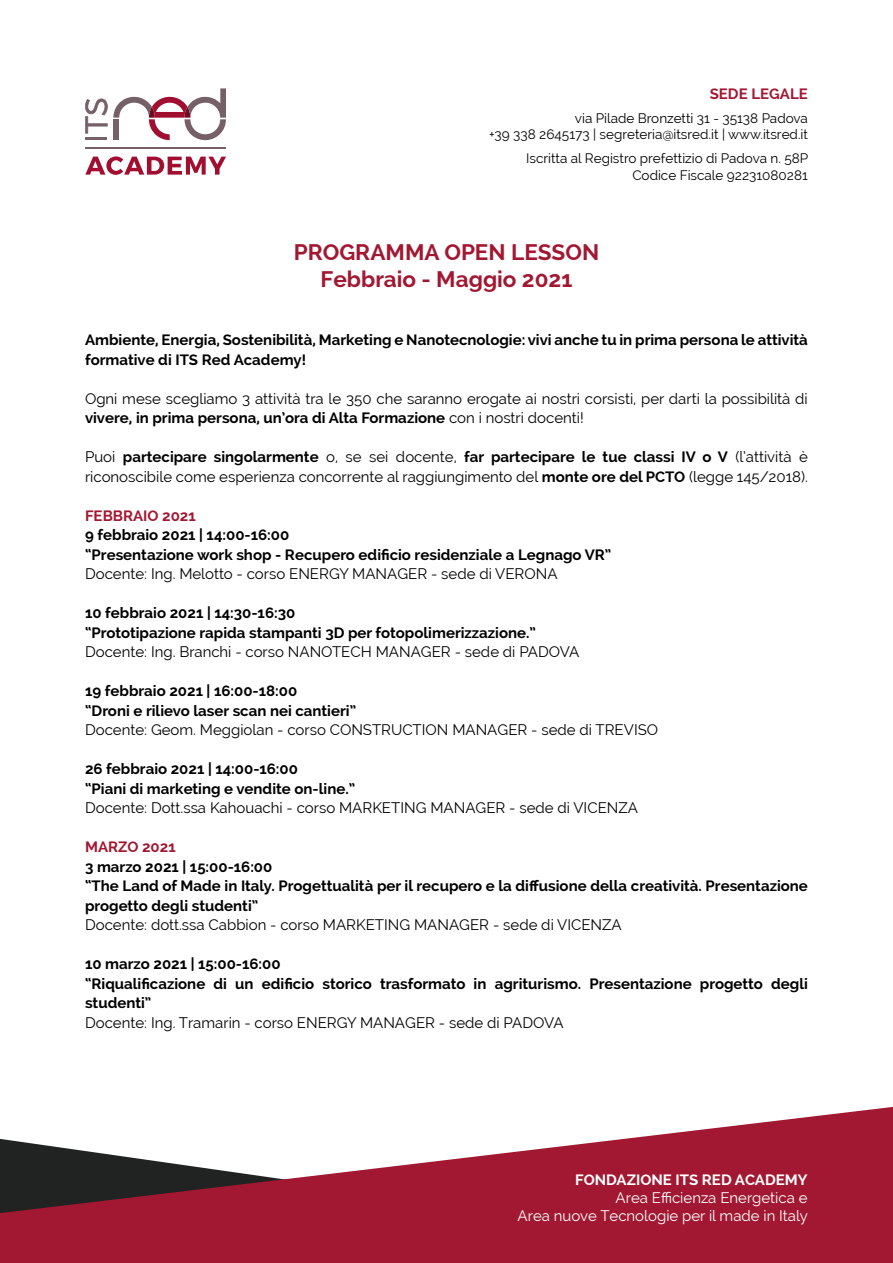
<style>
.page{position:relative;width:893px;height:1263px;background:#fff}
.page>*{position:absolute;margin:0;border:0;box-sizing:border-box;transform-origin:0 0}
.t1{font:700 22.5px/27px "Raleway";color:#a21832;text-align:center}
.t2{font:15px/19.5px "Raleway";color:#000}
.t3{font:700 15px/19.5px "Raleway";color:#000}
.t4{font:15px/18px "Raleway";color:#fff;text-align:right}
.t5{font:700 15px "Raleway";color:#a21832}
.t6{font:700 15px "Raleway";color:#fff}
.t7{font:13.5px/16.2px "Raleway";color:#000;text-align:right}
.s1{font-weight:700}
</style>
<div class="page">
<svg style="left:0;top:1107px;width:893px;height:156px;fill:#a21832"></svg>
<svg style="left:85px;top:156px;width:141px;height:19px"></svg>
<hr style="left:85px;top:148px;width:141px;height:1px;background:#766068">
<svg style="left:85px;top:88px;width:141px;height:53px"></svg>
<p class="t5" style="left:710px;top:85px;width:100px">SEDE LEGALE</p>
<p class="t7" style="left:489px;top:110px;width:320px">via Pilade Bronzetti 31 - 35138 Padova<br>+39 338 2645173 | segreteria@itsred.it | www.itsred.it</p>
<p class="t7" style="left:526px;top:150px;width:284px">Iscritta al Registro prefettizio di Padova n. 58P<br>Codice Fiscale 92231080281</p>
<h1 class="t1" style="left:294px;top:238px;width:307px">PROGRAMMA OPEN LESSON<br>Febbraio - Maggio 2021</h1>
<p class="t3" style="left:85px;top:330px;width:724px">Ambiente, Energia, Sostenibilità, Marketing e Nanotecnologie: vivi anche tu in prima persona le attività formative di ITS Red Academy!</p>
<p class="t2" style="left:85px;top:388px;width:724px">Ogni mese scegliamo 3 attività tra le 350 che saranno erogate ai nostri corsisti, per darti la possibilità di <span class="s1">vivere, in prima persona, un’ora di Alta Formazione</span> con i nostri docenti!</p>
<p class="t2" style="left:85px;top:447px;width:724px">Puoi <span class="s1">partecipare singolarmente</span> o, se sei docente, <span class="s1">far partecipare le tue classi IV o V</span> (l’attività è riconoscibile come esperienza concorrente al raggiungimento del <span class="s1">monte ore del PCTO</span> (legge 145/2018).</p>
<p class="t5" style="left:85px;top:507px;width:112px">FEBBRAIO 2021</p>
<p class="t3" style="left:85px;top:525px;width:528px">9 febbraio 2021 | 14:00-16:00<br>“Presentazione work shop - Recupero edificio residenziale a Legnago VR”</p>
<p class="t2" style="left:85px;top:564px;width:474px">Docente: Ing. Melotto - corso ENERGY MANAGER - sede di VERONA</p>
<p class="t3" style="left:85px;top:603px;width:453px">10 febbraio 2021 | 14:30-16:30<br>“Prototipazione rapida stampanti 3D per fotopolimerizzazione.”</p>
<p class="t2" style="left:85px;top:642px;width:496px">Docente: Ing. Branchi - corso NANOTECH MANAGER - sede di PADOVA</p>
<p class="t3" style="left:85px;top:681px;width:273px">19 febbraio 2021 | 16:00-18:00<br>“Droni e rilievo laser scan nei cantieri”</p>
<p class="t2" style="left:85px;top:720px;width:575px">Docente: Geom. Meggiolan - corso CONSTRUCTION MANAGER - sede di TREVISO</p>
<p class="t3" style="left:85px;top:759px;width:272px">26 febbraio 2021 | 14:00-16:00<br>“Piani di marketing e vendite on-line.”</p>
<p class="t2" style="left:85px;top:798px;width:554px">Docente: Dott.ssa Kahouachi - corso MARKETING MANAGER - sede di VICENZA</p>
<p class="t5" style="left:85px;top:838px;width:92px">MARZO 2021</p>
<p class="t3" style="left:85px;top:857px;width:724px">3 marzo 2021 | 15:00-16:00<br>“The Land of Made in Italy. Progettualità per il recupero e la diffusione della creatività. Presentazione progetto degli studenti”</p>
<p class="t2" style="left:85px;top:915px;width:538px">Docente: dott.ssa Cabbion - corso MARKETING MANAGER - sede di VICENZA</p>
<p class="t3" style="left:85px;top:954px;width:724px">10 marzo 2021 | 15:00-16:00<br>“Riqualificazione di un edificio storico trasformato in agriturismo. Presentazione progetto degli studenti”</p>
<p class="t2" style="left:85px;top:1012px;width:480px">Docente: Ing. Tramarin - corso ENERGY MANAGER - sede di PADOVA</p>
<p class="t6" style="left:575px;top:1171px;width:234px">FONDAZIONE ITS RED ACADEMY</p>
<p class="t4" style="left:518px;top:1189px;width:292px">Area Efficienza Energetica e<br>Area nuove Tecnologie per il made in Italy</p>
</div>
